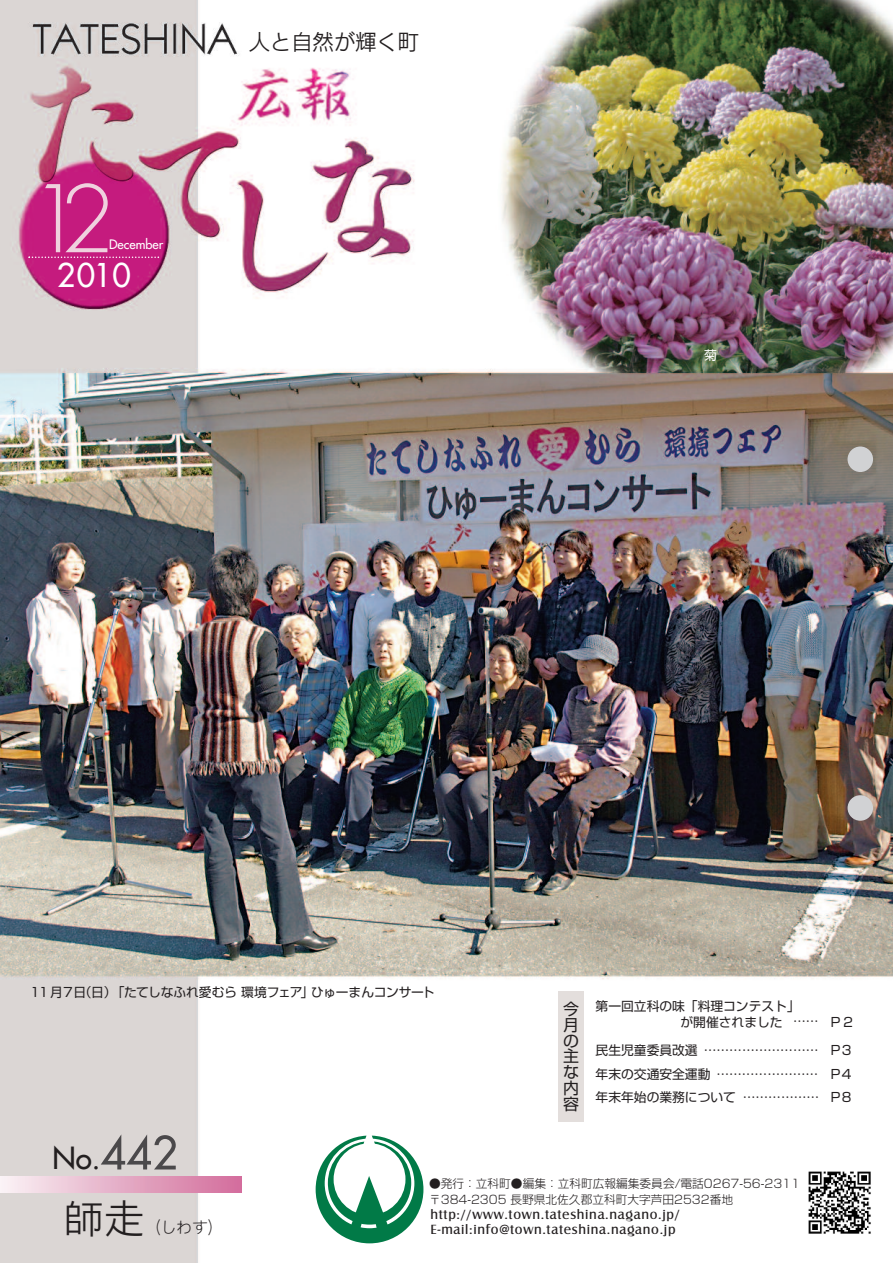
<style>
.page{position:relative;width:893px;height:1263px;background:#fff}
.page>*{position:absolute;margin:0;border:0;box-sizing:border-box;transform-origin:0 0}
.t1{font:40.35px "DF Gothic P Std W3";color:#231f20}
.t2{font:31.95px "Futura";color:#fff}
.t3{font:29.7px "Futura";color:#231f20}
.t4{font:21.3px "New Rodin CID M";color:#231f20}
.t5{font:15.9px/15.8px "Shin Go Pro";color:#231f20;text-align:justify}
.t6{font:15.9px "DF Gothic P Std W3";color:#231f20}
.t7{font:13.8px/15.5px "Castle EF";letter-spacing:.05em;color:#231f20}
.t8{font:12.75px/23.4px "Shin Go Pro";color:#231f20}
.t9{font:12.75px "Futura";color:#fff}
.t10{font:12.75px "Shin Go Pro";color:#fff}
.t11{font:300 11.7px/15.5px "Shin Go Pro";color:#231f20}
</style>
<div class="page">
<img style="left:0;top:0;width:893px;height:1263px">
<div style="left:847px;top:446px;width:26px;height:26px;background:#d1d2d4;border-radius:50%"></div>
<div style="left:847px;top:795px;width:26px;height:26px;background:#d1d2d4;border-radius:50%"></div>
<div style="left:0;top:1176px;width:241px;height:17px;background:linear-gradient(to right,#f9f1f4,#d26c9b)"></div>
<img style="left:101px;top:1134px;width:75px;height:35px">
<svg style="left:316px;top:1135px;width:107px;height:108px"></svg>
<img style="left:45px;top:184px;width:15px;height:68px">
<img style="left:65px;top:183px;width:43px;height:69px">
<svg style="left:28px;top:256px;width:131px;height:2px"></svg>
<img style="left:801px;top:1164px;width:76px;height:76px">
<div style="left:558px;top:991px;width:26px;height:131px;background:#e3dedc"></div>
<p class="t9" style="left:109px;top:238px;width:56px">December</p>
<p class="t2" style="left:57px;top:259px;width:76px">2010</p>
<p class="t4" style="left:249px;top:29px;width:172px">人と自然が輝く町</p>
<p class="t10" style="left:704px;top:345px;width:14px">菊</p>
<p class="t8" style="left:30px;top:979px;width:406px">11月7日（日）「たてしなふれ愛むら環境フェア｣ひゅーまんコンサート</p>
<p class="t5" style="left:563px;top:999px;width:17px">今月の主な内容</p>
<p class="t8" style="left:680px;top:996px;width:121px;line-height:15.9px;text-indent:-85px">第一回立科の味「料理コンテスト」が開催されました</p>
<p class="t8" style="left:829px;top:1008px;width:27px">Ｐ２</p>
<p class="t8" style="left:793px;top:1008px;width:27px">……</p>
<p class="t8" style="left:704px;top:1037px;width:117px;text-align:right">……………………… …………………… ………………</p>
<p class="t8" style="left:596px;top:1037px;width:104px">民生児童委員改選</p>
<p class="t8" style="left:829px;top:1037px;width:24px">Ｐ3</p>
<p class="t8" style="left:596px;top:1061px;width:116px">年末の交通安全運動</p>
<p class="t8" style="left:829px;top:1061px;width:24px">Ｐ4</p>
<p class="t8" style="left:596px;top:1084px;width:142px">年末年始の業務について</p>
<p class="t8" style="left:829px;top:1084px;width:24px">Ｐ8</p>
<p class="t3" style="left:52px;top:1144px;width:50px">No.</p>
<p class="t1" style="left:64px;top:1196px;width:82px">師走</p>
<p class="t6" style="left:144px;top:1218px;width:81px">（しわす）</p>
<p class="t11" style="left:429px;top:1174px;width:372px">●発行：立科町●編集：立科町広報編集委員会/電話0267-56-2311〒384-2305 長野県北佐久郡立科町大字芦田2532番地</p>
<p class="t7" style="left:430px;top:1206px;width:251px">http://www.town.tateshina.nagano.jp/<br>E-mail:info@town.tateshina.nagano.jp</p>
</div>
